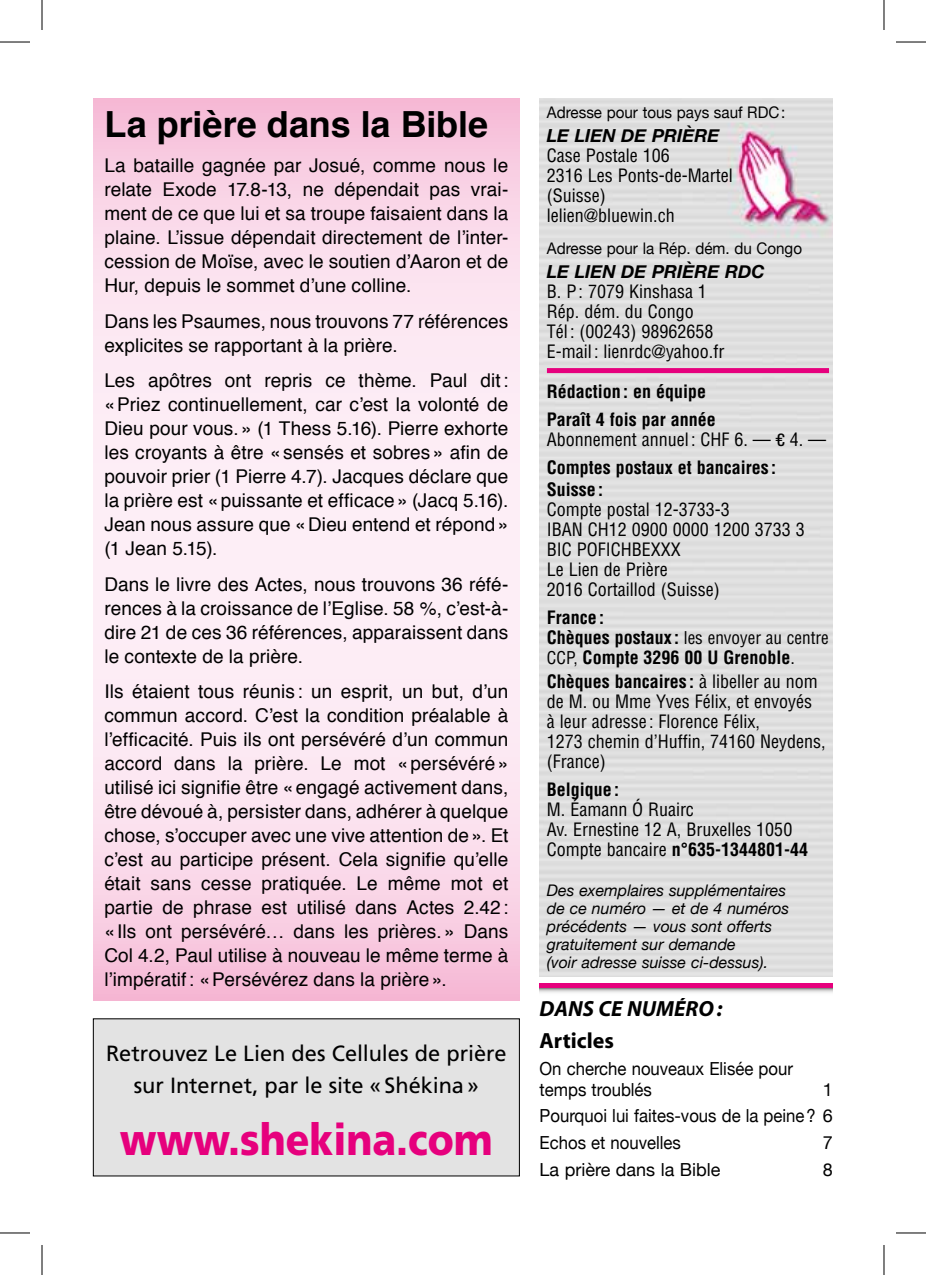
<style>
.page{position:relative;width:926px;height:1275px;background:#fff}
.page>*{position:absolute;margin:0;border:0;box-sizing:border-box;transform-origin:0 0}
.t1{font:900 44px "Frutiger";color:#e6007d;scale:.89 1}
.t2{font:700 36px "Helvetica";color:#000}
.t3{font:22px/32px "Frutiger";color:#000;text-align:center}
.t4{font:italic 700 22px "Myriad";color:#000}
.t5{font:700 22px "Myriad";color:#000}
.t6{font:19px/24px "Helvetica";letter-spacing:.005em;color:#000;text-align:justify}
.t7{font:condensed 18px/20px "Helvetica";color:#000}
.t8{font:700 condensed 18px/28px "Helvetica";color:#000}
.t9{font:18px/26.6px "Helvetica Neue";color:#000;text-align:justify}
.t10{font:18px/21px "Helvetica Neue";color:#000;scale:.93 1}
.t11{font:italic 700 18px "Helvetica Neue";color:#000}
.t12{font:condensed 17.2px "Helvetica";color:#000}
.t13{font:italic 16px/18px "Helvetica Neue";color:#000}
.t14{font:16px "Helvetica Neue";color:#000;scale:.95 1}
.s1{font-family:"Euro C Logo";font-stretch:normal}
.s2{font-weight:700}
.s3{font-weight:700;font-size:18px}
.s4{font-weight:400;font-size:17.2px}
.s5{font-weight:400}
</style>
<div class="page">
<div style="left:93px;top:1018px;width:426px;height:158px;background:#e3e3e3"></div>
<svg style="left:93px;top:99px;width:427px;height:901px;background:#fbe0ed"></svg>
<div style="left:540px;top:99px;width:293px;height:877px;background:#dfdfdf"></div>
<div style="left:547px;top:368px;width:282px;height:5px;background:#e6007d"></div>
<svg style="left:540px;top:988px;width:293px;height:5px"></svg>
<div style="left:540px;top:983px;width:293px;height:5px;background:#e6007d"></div>
<hr style="left:0;top:42px;width:30px;height:1px;background:#000">
<hr style="left:896px;top:42px;width:30px;height:1px;background:#000">
<hr style="left:0;top:1232px;width:30px;height:1px;background:#000">
<hr style="left:896px;top:1232px;width:30px;height:1px;background:#000">
<hr style="left:42px;top:0;width:1px;height:30px;background:#000">
<hr style="left:42px;top:1245px;width:1px;height:30px;background:#000">
<hr style="left:884px;top:0;width:1px;height:30px;background:#000">
<hr style="left:884px;top:1245px;width:1px;height:30px;background:#000">
<h2 class="t2" style="left:104px;top:95px;width:385px">La prière dans la Bible</h2>
<p class="t6" style="left:104px;top:154px;width:405px">La bataille gagnée par Josué, comme nous le relate Exode 17.8-13, ne dépendait pas vrai&shy;ment de ce que lui et sa troupe faisaient dans la plaine. L’issue dépendait directement de l’inter&shy;cession de Moïse, avec le soutien d’Aaron et de Hur, depuis le sommet d’une colline.</p>
<p class="t6" style="left:104px;top:310px;width:405px">Dans les Psaumes, nous trouvons 77 références explicites se rapportant à la prière.</p>
<p class="t6" style="left:104px;top:369px;width:405px">Les apôtres ont repris ce thème. Paul dit: «Priez continuellement, car c’est la volonté de Dieu pour vous.» (1 Thess 5.16). Pierre exhorte les croyants à être «sensés et sobres» afin de pouvoir prier (1 Pierre 4.7). Jacques déclare que la prière est «puissante et efficace» (Jacq 5.16).<br>Jean nous assure que «Dieu entend et répond» (1 Jean 5.15).</p>
<p class="t6" style="left:104px;top:572px;width:405px">Dans le livre des Actes, nous trouvons 36 réfé&shy;rences à la croissance de l’Eglise. 58 %, c’est-à&shy;dire 21 de ces 36 références, apparaissent dans le contexte de la prière.</p>
<p class="t6" style="left:104px;top:680px;width:406px">Ils étaient tous réunis : un esprit, un but, d’un commun accord. C’est la condition préalable à l’efficacité. Puis ils ont persévéré d’un commun accord dans la prière. Le mot «persévéré» utilisé ici signifie être «engagé activement dans, être dévoué à, persister dans, adhérer à quelque chose, s’occuper avec une vive attention de». Et c’est au participe présent. Cela signifie qu’elle était sans cesse pratiquée. Le même mot et partie de phrase est utilisé dans Actes 2.42: «Ils ont persévéré… dans les prières.» Dans Col 4.2, Paul utilise à nouveau le même terme à l’impératif: «Persévérez dans la prière».</p>
<p class="t3" style="left:106px;top:1037px;width:402px">Retrouvez Le Lien des Cellules de prière sur Internet, par le site «Shékina»</p>
<h1 class="t1" style="left:120px;top:1113px;width:420px">www.shekina.com</h1>
<p class="t14" style="left:547px;top:102px;width:253px">Adresse pour tous pays sauf RDC:</p>
<p class="t11" style="left:547px;top:124px;width:174px">LE LIEN DE PRIÈRE</p>
<p class="t7" style="left:547px;top:145px;width:187px">Case Postale 106<br>2316 Les Ponts-de-Martel (Suisse) lelien@bluewin.ch</p>
<p class="t14" style="left:547px;top:238px;width:270px">Adresse pour la Rép. dém. du Congo</p>
<p class="t11" style="left:547px;top:260px;width:219px">LE LIEN DE PRIÈRE RDC</p>
<p class="t7" style="left:547px;top:281px;width:179px">B. P: 7079 Kinshasa 1<br>Rép. dém. du Congo<br>Tél : (00243) 98962658<br>E-mail : lienrdc@yahoo.fr</p>
<p class="t8" style="left:547px;top:377px;width:170px">Rédaction : en équipe<br>Paraît 4 fois par année</p>
<p class="t7" style="left:547px;top:425px;width:281px;line-height:28px">Abonnement annuel: CHF 6. — <span class="s1">f</span> 4. —<br><span class="s2">Comptes postaux et bancaires :</span></p>
<p class="t8" style="left:547px;top:475px;width:58px">Suisse :</p>
<p class="t7" style="left:547px;top:499px;width:259px">Compte postal 12-3733-3<br>IBAN CH12 0900 0000 1200 3733 3<br>BIC POFICHBEXXX<br>Le Lien de Prière<br>2016 Cortaillod (Suisse)</p>
<p class="t8" style="left:547px;top:603px;width:59px">France :</p>
<p class="t12" style="left:547px;top:626px;width:283px"><span class="s3">Chèques postaux :</span> les envoyer au centre</p>
<p class="t8" style="left:547px;top:645px;width:272px;line-height:24px"><span class="s4">CCP,</span> Compte 3296 00 U Grenoble<span class="s5">.<br></span>Chèques bancaires : <span class="s5">à libeller au nom</span></p>
<p class="t7" style="left:547px;top:691px;width:280px">de M. ou Mme Yves Félix, et envoyés<br>à leur adresse : Florence Félix,<br>1273 chemin d’Huffin, 74160 Neydens, (France)</p>
<p class="t8" style="left:547px;top:775px;width:74px">Belgique :</p>
<p class="t7" style="left:547px;top:799px;width:263px">M. Éamann Ó Ruairc<br>Av. Ernestine 12 A, Bruxelles 1050<br>Compte bancaire <span class="s2">n°635-1344801-44</span></p>
<p class="t13" style="left:547px;top:881px;width:244px">Des exemplaires supplémentaires de ce numéro — et de 4 numéros précédents — vous sont offerts gratuitement sur demande<br>(voir adresse suisse ci-dessus).</p>
<p class="t4" style="left:540px;top:997px;width:185px">DANS CE NUMÉRO:</p>
<p class="t5" style="left:540px;top:1029px;width:76px">Articles</p>
<p class="t10" style="left:540px;top:1057px;width:274px">On cherche nouveaux Elisée pour temps troublés</p>
<p class="t9" style="left:540px;top:1075px;width:295px;text-indent:283px">1<br>Pourquoi lui faites-vous de la peine? 6<br>Echos et nouvelles</p>
<p class="t9" style="left:823px;top:1129px;width:12px">7</p>
<p class="t9" style="left:540px;top:1155px;width:183px">La prière dans la Bible</p>
<p class="t9" style="left:823px;top:1155px;width:12px">8</p>
</div>
